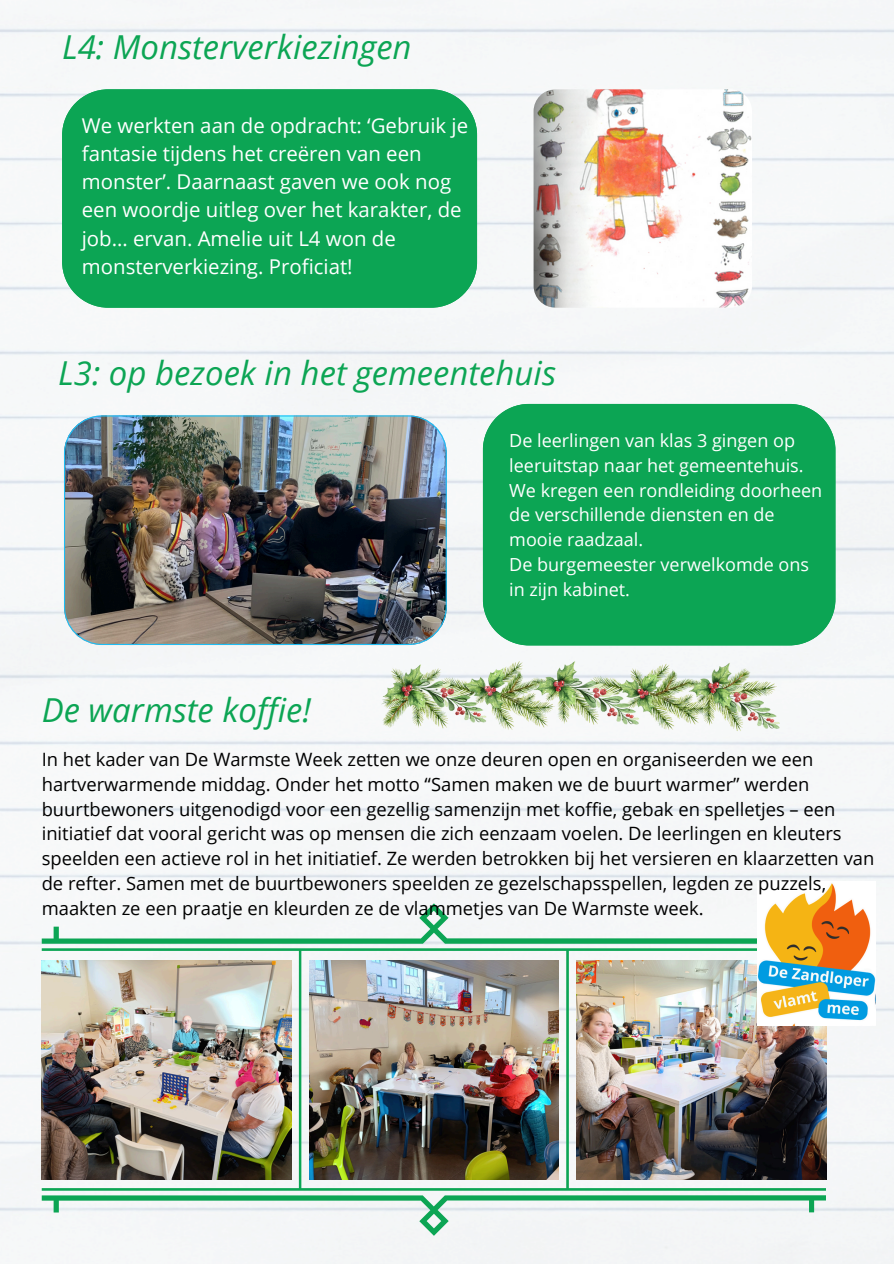
<style>
.page{position:relative;width:894px;height:1264px;background:#fff}
.page>*{position:absolute;margin:0;border:0;box-sizing:border-box;transform-origin:0 0}
.t1{font:italic 33px "Open Sans";color:#0ca554}
.t2{font:20.4px/28.2px "Open Sans";color:#fff}
.t3{font:18.3px/24.8px "Open Sans";color:#000}
.t4{font:18px/24.8px "Open Sans";color:#fff}
</style>
<div class="page">
<div style="left:0;top:0;width:893px;height:1263px;background:#f6f8f8"></div>
<div style="left:62px;top:89px;width:415px;height:219px;background:#0ca554"></div>
<svg style="left:42px;top:903px;width:783px;height:332px;fill:#f4f6f7"></svg>
<img style="left:42px;top:960px;width:249px;height:218px">
<img style="left:309px;top:960px;width:249px;height:218px">
<img style="left:576px;top:960px;width:249px;height:218px">
<img style="left:756px;top:881px;width:119px;height:144px">
<img style="left:533px;top:89px;width:218px;height:219px;border-radius:22px">
<div style="left:482px;top:404px;width:353px;height:241px;background:#0ca554"></div>
<img style="left:64px;top:415px;width:382px;height:230px">
<img style="left:381px;top:660px;width:398px;height:72px">
<p class="t1" style="left:62px;top:23px;width:351px">L4: Monsterverkiezingen</p>
<h1 class="t2" style="left:82px;top:111px;width:388px">We werkten aan de opdracht: ‘Gebruik je fantasie tijdens het creëren van een monster’. Daarnaast gaven we ook nog een woordje uitleg over het karakter, de job… ervan. Amelie uit L4 won de monsterverkiezing. Proficiat!</h1>
<h1 class="t1" style="left:58px;top:349px;width:499px">L3: op bezoek in het gemeentehuis</h1>
<h2 class="t1" style="left:42px;top:686px;width:271px">De warmste koffie!</h2>
<p class="t4" style="left:509px;top:428px;width:296px">De leerlingen van klas 3 gingen op leeruitstap naar het gemeentehuis.</p>
<p class="t4" style="left:509px;top:477px;width:314px">We kregen een rondleiding doorheen de verschillende diensten en de mooie raadzaal.</p>
<p class="t4" style="left:509px;top:551px;width:301px">De burgemeester verwelkomde ons in zijn kabinet.</p>
<p class="t3" style="left:42px;top:746px;width:833px">In het kader van De Warmste Week zetten we onze deuren open en organiseerden we een hartverwarmende middag. Onder het motto “Samen maken we de buurt warmer” werden buurtbewoners uitgenodigd voor een gezellig samenzijn met koffie, gebak en spelletjes – een initiatief dat vooral gericht was op mensen die zich eenzaam voelen. De leerlingen en kleuters speelden een actieve rol in het initiatief. Ze werden betrokken bij het versieren en klaarzetten van de refter. Samen met de buurtbewoners speelden ze gezelschapsspellen, legden ze puzzels, maakten ze een praatje en kleurden ze de vlammetjes van De Warmste week.</p>
</div>
